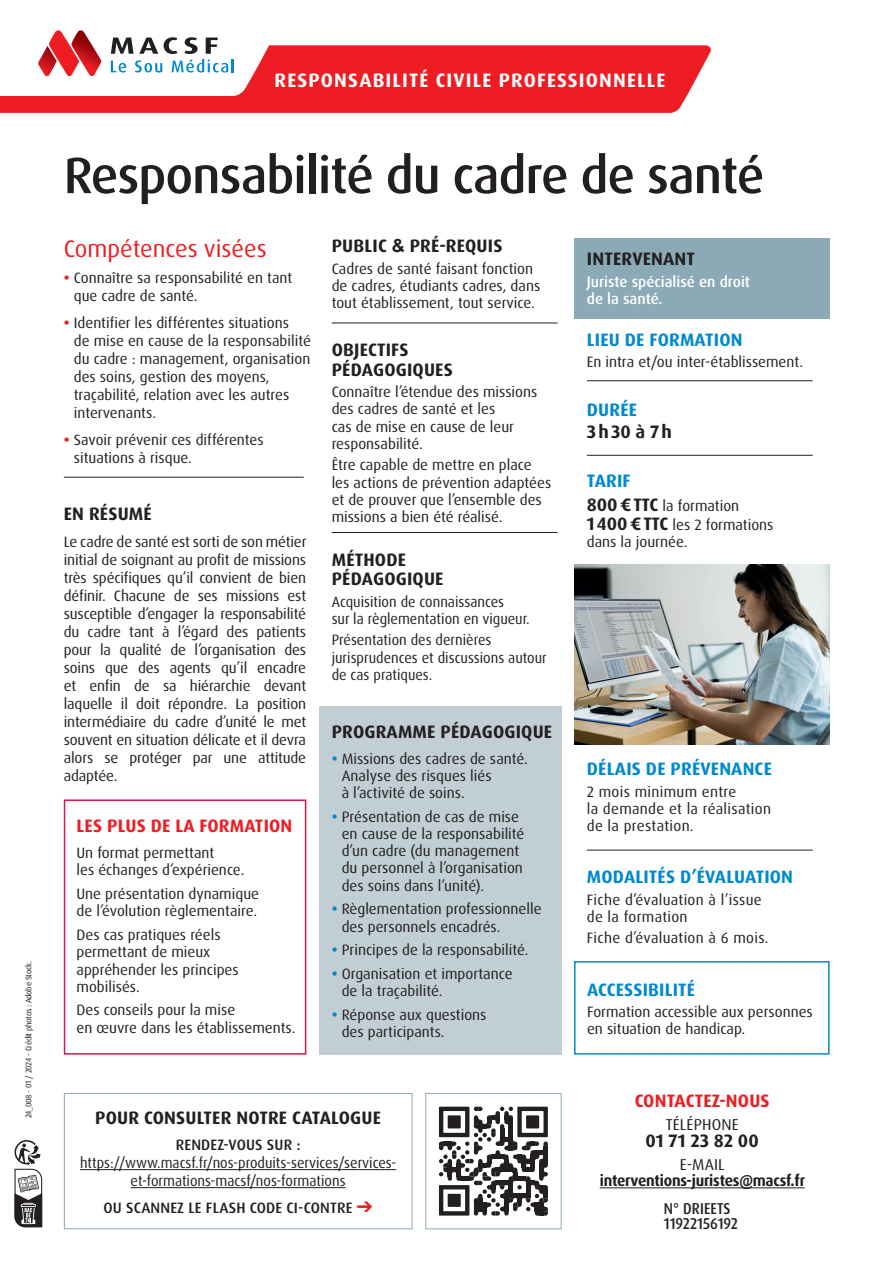
<style>
.page{position:relative;width:893px;height:1263px;background:#fff}
.page>*{position:absolute;margin:0;border:0;box-sizing:border-box;transform-origin:0 0}
.t1{font:500 51px "Dax OT";letter-spacing:-.02em;color:#231f20}
.t2{font:24px "Dax OT";color:#ee1d23}
.t3{font:700 19.5px "Dax OT";letter-spacing:.06em;color:#fff}
.t4{font:700 18px/19.5px "Dax OT";letter-spacing:.01em;color:#231f20}
.t5{font:700 18px "Dax OT";letter-spacing:.01em;color:#0089cf}
.t6{font:700 18px "Dax OT";letter-spacing:.01em;color:#ee1d23}
.t7{font:700 15.75px "Dax OT";letter-spacing:-.015em;color:#231f20;scale:.95 1}
.t8{font:500 15.75px/15px "Dax OT";color:#231f20;scale:.9 1}
.t9{font:15.75px "Dax OT";letter-spacing:.01em;color:#231f20}
.t10{font:15px/17.2px "Dax OT";color:#231f20}
.t11{font:15px/17.2px "Dax OT";color:#231f20;scale:.95 1}
.t12{font:15px/17.2px "Dax OT";letter-spacing:.02em;color:#231f20}
.t13{font:500 15px "Dax OT";letter-spacing:.01em;color:#231f20}
.t14{font:500 15px/17.2px "Dax OT";color:#fff}
.t15{font:8.25px "Dax OT";letter-spacing:-.03em;color:#231f20}
.s1{font-weight:700;color:#ee1d23}
.s2{font-family:"Arial"}
.s3{font-weight:700;color:#0089cf}
.s4{color:#ee1d23}
.s5{font-weight:700;font-size:18px}
</style>
<div class="page">
<div style="left:0;top:45px;width:711px;height:68px;background:#ee1d23"></div>
<svg style="left:0;top:30px;width:282px;height:66px"></svg>
<div style="left:319px;top:706px;width:242px;height:348px;background:#c1cfd5"></div>
<hr style="left:332px;top:323px;width:226px;height:1px;background:#231f20">
<hr style="left:332px;top:532px;width:226px;height:1px;background:#231f20">
<hr style="left:600px;top:1187px;width:205px;height:1px;background:#231f20">
<img style="left:574px;top:564px;width:255px;height:180px">
<div style="left:574px;top:238px;width:256px;height:81px;background:#8baab6"></div>
<div style="left:574px;top:961px;width:256px;height:93px;border:2px solid #0089cf"></div>
<hr style="left:587px;top:380px;width:226px;height:1px;background:#231f20">
<hr style="left:587px;top:455px;width:226px;height:1px;background:#231f20">
<hr style="left:587px;top:850px;width:226px;height:1px;background:#231f20">
<hr style="left:64px;top:477px;width:240px;height:1px;background:#231f20">
<div style="left:64px;top:799px;width:242px;height:255px;border:2px solid #d81743"></div>
<div style="left:64px;top:1093px;width:348px;height:136px;border:1px solid #8baab6"></div>
<svg style="left:439px;top:1107px;width:109px;height:108px"></svg>
<div style="left:425px;top:1093px;width:136px;height:136px;border:1px solid #8baab6"></div>
<hr style="left:80px;top:1169px;width:316px;height:1px;background:#231f20">
<hr style="left:131px;top:1187px;width:215px;height:1px;background:#231f20">
<svg style="left:14px;top:1140px;width:29px;height:88px"></svg>
<p class="t15" style="left:24px;top:1118px;width:159px;rotate:-90deg">24_008 - 01 / 2024 - Crédit photos : Adobe Stock.</p>
<h3 class="t3" style="left:275px;top:67px;width:392px">RESPONSABILITÉ CIVILE PROFESSIONNELLE</h3>
<h1 class="t1" style="left:64px;top:143px;width:702px">Responsabilité du cadre de santé</h1>
<h2 class="t2" style="left:64px;top:233px;width:204px">Compétences visées</h2>
<p class="t10" style="left:74px;top:269px;width:220px;line-height:18px;text-indent:-10px"><span class="s1">•</span> Connaître sa responsabilité en tant que cadre de santé.</p>
<p class="t10" style="left:74px;top:314px;width:239px;line-height:18px;text-indent:-10px"><span class="s1">•</span> Identifier les différentes situations<br>de mise en cause de la responsabilité du cadre : management, organisation des soins, gestion des moyens, traçabilité, relation avec les autres intervenants.</p>
<p class="t10" style="left:74px;top:430px;width:191px;line-height:18px;text-indent:-10px"><span class="s1">•</span> Savoir prévenir ces différentes situations à risque.</p>
<p class="t4" style="left:64px;top:504px;width:89px">EN RÉSUMÉ</p>
<p class="t10" style="left:64px;top:533px;width:244px;line-height:18px;text-align:justify">Le cadre de santé est sorti de son métier initial de soignant au profit de missions très spécifiques qu’il convient de bien définir. Chacune de ses missions est susceptible d’engager la responsabilité du cadre tant à l’égard des patients pour la qualité de l’organisation des soins que des agents qu’il encadre et enfin de sa hiérarchie devant laquelle il doit répondre. La position intermédiaire du cadre d’unité le met souvent en situation délicate et il devra alors se protéger par une attitude adaptée.</p>
<p class="t6" style="left:77px;top:815px;width:217px">LES PLUS DE LA FORMATION</p>
<p class="t10" style="left:77px;top:844px;width:169px">Un format permettant<br>les échanges d’expérience.</p>
<p class="t10" style="left:77px;top:885px;width:184px">Une présentation dynamique de l’évolution règlementaire.</p>
<p class="t10" style="left:77px;top:926px;width:164px">Des cas pratiques réels permettant de mieux appréhender les principes mobilisés.</p>
<p class="t10" style="left:77px;top:1002px;width:220px">Des conseils pour la mise<br>en œuvre dans les établissements.</p>
<p class="t4" style="left:332px;top:236px;width:172px">PUBLIC <span class="s2">&amp;</span> PRÉ-REQUIS</p>
<p class="t10" style="left:332px;top:260px;width:210px">Cadres de santé faisant fonction de cadres, étudiants cadres, dans tout établissement, tout service.</p>
<p class="t4" style="left:332px;top:340px;width:123px">OBJECTIFS<br>PÉDAGOGIQUES</p>
<p class="t10" style="left:332px;top:383px;width:207px">Connaître l’étendue des missions des cadres de santé et les<br>cas de mise en cause de leur responsabilité.</p>
<p class="t10" style="left:332px;top:457px;width:221px">Être capable de mettre en place les actions de prévention adaptées et de prouver que l’ensemble des missions a bien été réalisé.</p>
<p class="t4" style="left:332px;top:550px;width:113px">MÉTHODE<br>PÉDAGOGIQUE</p>
<p class="t11" style="left:332px;top:593px;width:210px">Acquisition de connaissances<br>sur la règlementation en vigueur.</p>
<p class="t11" style="left:332px;top:632px;width:228px">Présentation des dernières jurisprudences et discussions autour de cas pratiques.</p>
<p class="t4" style="left:332px;top:722px;width:222px">PROGRAMME PÉDAGOGIQUE</p>
<p class="t10" style="left:342px;top:750px;width:188px;text-indent:-10px"><span class="s3">•</span> Missions des cadres de santé.<br>Analyse des risques liés<br>à l’activité de soins.</p>
<p class="t10" style="left:342px;top:808px;width:184px;text-indent:-10px"><span class="s3">•</span> Présentation de cas de mise en cause de la responsabilité d’un cadre (du management du personnel à l’organisation des soins dans l’unité).</p>
<p class="t10" style="left:342px;top:900px;width:201px;text-indent:-10px"><span class="s3">•</span> Règlementation professionnelle des personnels encadrés.</p>
<p class="t10" style="left:332px;top:941px;width:198px"><span class="s3">•</span> Principes de la responsabilité.</p>
<p class="t10" style="left:342px;top:965px;width:172px;text-indent:-10px"><span class="s3">•</span> Organisation et importance de la traçabilité.</p>
<p class="t10" style="left:342px;top:1006px;width:146px;text-indent:-10px"><span class="s3">•</span> Réponse aux questions des participants.</p>
<p class="t4" style="left:95px;top:1108px;width:287px">POUR CONSULTER NOTRE CATALOGUE</p>
<p class="t13" style="left:176px;top:1135px;width:126px">RENDEZ-VOUS SUR :</p>
<p class="t11" style="left:80px;top:1154px;width:334px;line-height:18px;text-align:center">https://www.macsf.fr/nos-produits-services/services&shy;et-formations-macsf/nos-formations</p>
<p class="t13" style="left:103px;top:1198px;width:271px">OU SCANNEZ LE FLASH CODE CI-CONTRE <span class="s4">➔</span></p>
<p class="t4" style="left:587px;top:249px;width:110px">INTERVENANT</p>
<p class="t14" style="left:587px;top:273px;width:165px">Juriste spécialisé en droit de la santé.</p>
<p class="t5" style="left:587px;top:328px;width:157px">LIEU DE FORMATION</p>
<p class="t10" style="left:587px;top:354px;width:218px">En intra et/ou inter-établissement.</p>
<p class="t5" style="left:587px;top:398px;width:52px">DURÉE</p>
<p class="t4" style="left:587px;top:422px;width:87px">3h30 à 7h</p>
<p class="t5" style="left:587px;top:469px;width:45px">TARIF</p>
<p class="t10" style="left:587px;top:496px;width:188px;line-height:19.5px"><span class="s5">800€TTC</span> la formation<br><span class="s5">1400€TTC</span> les 2 formations</p>
<p class="t10" style="left:587px;top:534px;width:102px">dans la journée.</p>
<p class="t5" style="left:587px;top:757px;width:187px">DÉLAIS DE PRÉVENANCE</p>
<p class="t12" style="left:587px;top:783px;width:186px">2 mois minimum entre<br>la demande et la réalisation de la prestation.</p>
<p class="t5" style="left:587px;top:865px;width:208px">MODALITÉS D’ÉVALUATION</p>
<p class="t12" style="left:587px;top:891px;width:176px">Fiche d’évaluation à l’issue de la formation</p>
<p class="t12" style="left:587px;top:930px;width:183px">Fiche d’évaluation à 6 mois.</p>
<p class="t5" style="left:587px;top:978px;width:110px">ACCESSIBILITÉ</p>
<p class="t10" style="left:587px;top:1003px;width:227px">Formation accessible aux personnes en situation de handicap.</p>
<p class="t6" style="left:635px;top:1089px;width:136px">CONTACTEZ-NOUS</p>
<p class="t9" style="left:666px;top:1115px;width:75px">TÉLÉPHONE</p>
<p class="t4" style="left:646px;top:1131px;width:115px">01 71 23 82 00</p>
<p class="t9" style="left:680px;top:1154px;width:47px">E-MAIL</p>
<p class="t7" style="left:600px;top:1171px;width:218px">interventions-juristes@macsf.fr</p>
<p class="t8" style="left:664px;top:1201px;width:84px">N° DRIEETS<br>11922156192</p>
</div>
